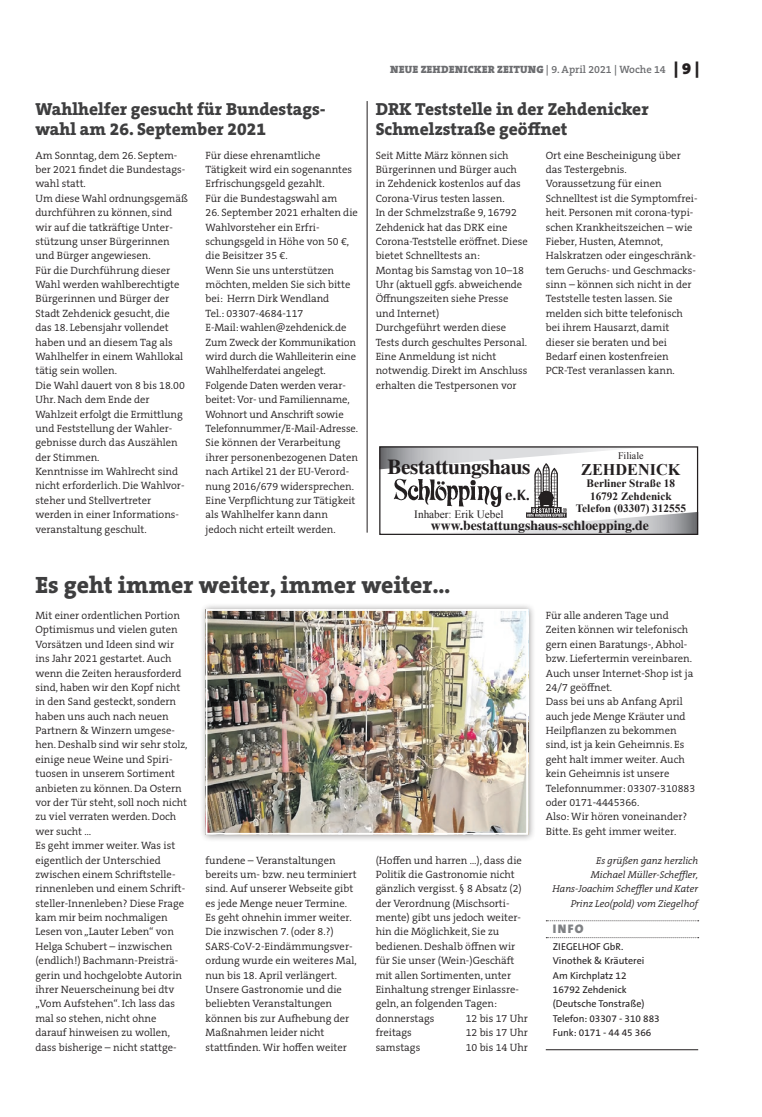
<style>
.page{position:relative;width:762px;height:1117px;background:#fff}
.page>*{position:absolute;margin:0;border:0;box-sizing:border-box;transform-origin:0 0}
.t1{font:800 23.75px "The Serif B W8";color:#3e3e3f}
.t2{font:700 21.25px "Times";letter-spacing:-.02em;color:#231f20}
.t3{font:800 17.5px/20px "The Serif B W8";color:#3e3e3f}
.t4{font:700 16.25px "Times New Roman";color:#231f20}
.t5{font:700 15px "Optima";color:#231f20}
.t6{font:700 13.75px "Times";color:#231f20}
.t7{font:900 12.5px "The Sans B W9";color:#808285}
.t8{font:700 11.25px/12.5px "Times New Roman";color:#231f20;text-align:center}
.t9{font:11.25px "Times New Roman";color:#231f20}
.t10{font:300 10.62px/14.4px "The Serif B W4";color:#231f20}
.t11{font:900 10.62px "The Serif B W9";letter-spacing:.015em;color:#6c6d70}
.t12{font:10px/14.4px "The Sans B W5 Plain";color:#231f20}
.t13{font:italic 300 10px/14.4px "The Serif B W4";color:#231f20;text-align:right}
.t14{font:10px "Times New Roman";color:#231f20}
.s1{font-family:"The Serif B W6";font-weight:600}
.s2{font-size:16.25px;color:#231f20}
</style>
<div class="page">
<hr style="left:367px;top:101px;width:1px;height:431px;background:#231f20">
<svg style="left:546px;top:920px;width:153px;height:1px"></svg>
<svg style="left:546px;top:937px;width:153px;height:1px"></svg>
<hr style="left:546px;top:1048px;width:152px;height:1px;background:#231f20">
<div style="left:200px;top:603px;width:336px;height:239px;background:#231f20;opacity:.45"></div>
<img style="left:209px;top:612px;width:316px;height:219px">
<div style="left:206px;top:609px;width:322px;height:225px;border:2px solid #fff"></div>
<svg style="left:381px;top:448px;width:247px;height:21px"></svg>
<svg style="left:462px;top:512px;width:234px;height:21px"></svg>
<div style="left:379px;top:446px;width:319px;height:89px;border:1px solid #231f20"></div>
<img style="left:526px;top:464px;width:41px;height:53px">
<img style="left:393px;top:478px;width:110px;height:29px">
<h3 class="t3" style="left:35px;top:99px;width:292px">Wahlhelfer gesucht für Bundestags&shy;wahl am 26. September 2021</h3>
<p class="t10" style="left:35px;top:148px;width:154px">Am Sonntag, dem 26. Septem&shy;ber 2021 findet die Bundestags&shy;wahl statt.<br>Um diese Wahl ordnungsgemäß durchführen zu können, sind wir auf die tatkräftige Unter&shy;stützung unser Bürgerinnen und Bürger angewiesen.<br>Für die Durchführung dieser<br>Wahl werden wahlberechtigte<br>Bürgerinnen und Bürger der<br>Stadt Zehdenick gesucht, die das 18. Lebensjahr vollendet haben und an diesem Tag als<br>Wahlhelfer in einem Wahllokal tätig sein wollen.<br>Die Wahl dauert von 8 bis 18.00<br>Uhr. Nach dem Ende der<br>Wahlzeit erfolgt die Ermittlung und Feststellung der Wahler&shy;gebnisse durch das Auszählen der Stimmen.<br>Kenntnisse im Wahlrecht sind nicht erforderlich. Die Wahlvor&shy;steher und Stellvertreter werden in einer Informations&shy;veranstaltung geschult.</p>
<p class="t10" style="left:206px;top:148px;width:148px">Für diese ehrenamtliche<br>Tätigkeit wird ein sogenanntes<br>Erfrischungsgeld gezahlt.<br>Für die Bundestagswahl am</p>
<p class="t10" style="left:206px;top:205px;width:154px">26. September 2021 erhalten die<br>Wahlvorsteher ein Erfri&shy;schungsgeld in Höhe von 50 €, die Beisitzer 35 €.<br>Wenn Sie uns unterstützen möchten, melden Sie sich bitte bei: Herrn Dirk Wendland<br>Tel.: 03307-4684-117<br>E-Mail: wahlen@zehdenick.de<br>Zum Zweck der Kommunikation wird durch die Wahlleiterin eine<br>Wahlhelferdatei angelegt.<br>Folgende Daten werden verar&shy;beitet: Vor- und Familienname,<br>Wohnort und Anschrift sowie<br>Telefonnummer/E-Mail-Adresse.<br>Sie können der Verarbeitung ihrer personenbezogenen Daten nach Artikel 21 der EU-Verord&shy;nung 2016/679 widersprechen.<br>Eine Verpflichtung zur Tätigkeit als Wahlhelfer kann dann jedoch nicht erteilt werden.</p>
<p class="t11" style="left:390px;top:63px;width:311px">NEUE ZEHDENICKER ZEITUNG <span class="s1">| 9. April 2021 | Woche 14</span> <span class="s2">| 9 |</span></p>
<h3 class="t3" style="left:376px;top:99px;width:275px">DRK Teststelle in der Zehdenicker<br>Schmelzstraße geöffnet</h3>
<p class="t10" style="left:376px;top:148px;width:154px">Seit Mitte März können sich<br>Bürgerinnen und Bürger auch in Zehdenick kostenlos auf das<br>Corona-Virus testen lassen.<br>In der Schmelzstraße 9, 16792<br>Zehdenick hat das DRK eine<br>Corona-Teststelle eröffnet. Diese bietet Schnelltests an:<br>Montag bis Samstag von 10–18<br>Uhr (aktuell ggfs. abweichende<br>Öffnungszeiten siehe Presse und Internet)<br>Durchgeführt werden diese<br>Tests durch geschultes Personal.<br>Eine Anmeldung ist nicht notwendig. Direkt im Anschluss erhalten die Testpersonen vor</p>
<p class="t10" style="left:546px;top:148px;width:153px">Ort eine Bescheinigung über das Testergebnis.<br>Voraussetzung für einen<br>Schnelltest ist die Symptomfrei&shy;heit. Personen mit corona-typi&shy;schen Krankheitszeichen – wie<br>Fieber, Husten, Atemnot,<br>Halskratzen oder eingeschränk&shy;tem Geruchs- und Geschmacks&shy;sinn – können sich nicht in der<br>Teststelle testen lassen. Sie melden sich bitte telefonisch bei ihrem Hausarzt, damit dieser sie beraten und bei<br>Bedarf einen kostenfreien<br>PCR-Test veranlassen kann.</p>
<p class="t14" style="left:618px;top:448px;width:27px">Filiale</p>
<h3 class="t4" style="left:581px;top:458px;width:101px">ZEHDENICK</h3>
<p class="t8" style="left:576px;top:477px;width:112px">Berliner Straße 18<br>16792 Zehdenick<br>Telefon (03307) 312555</p>
<p class="t6" style="left:431px;top:517px;width:220px">www.bestattungshaus-schloepping.de</p>
<h2 class="t2" style="left:387px;top:454px;width:144px">Bestattungshaus</h2>
<h3 class="t5" style="left:505px;top:485px;width:27px">e.K.</h3>
<p class="t9" style="left:414px;top:506px;width:91px">Inhaber: Erik Uebel</p>
<h1 class="t1" style="left:35px;top:569px;width:417px">Es geht immer weiter, immer weiter...</h1>
<p class="t10" style="left:35px;top:608px;width:154px">Mit einer ordentlichen Portion<br>Optimismus und vielen guten<br>Vorsätzen und Ideen sind wir ins Jahr 2021 gestartet. Auch wenn die Zeiten herausforderd sind, haben wir den Kopf nicht in den Sand gesteckt, sondern haben uns auch nach neuen<br>Partnern &amp; Winzern umgese&shy;hen. Deshalb sind wir sehr stolz, einige neue Weine und Spiri&shy;tuosen in unserem Sortiment anbieten zu können. Da Ostern vor der Tür steht, soll noch nicht zu viel verraten werden. Doch wer sucht ...<br>Es geht immer weiter. Was ist eigentlich der Unterschied zwischen einem Schriftstelle&shy;rinnenleben und einem Schrift&shy;steller-Innenleben? Diese Frage kam mir beim nochmaligen<br>Lesen von „Lauter Leben“ von<br>Helga Schubert – inzwischen (endlich!) Bachmann-Preisträ&shy;gerin und hochgelobte Autorin ihrer Neuerscheinung bei dtv „Vom Aufstehen“. Ich lass das mal so stehen, nicht ohne darauf hinweisen zu wollen, dass bisherige – nicht stattge-</p>
<p class="t10" style="left:206px;top:852px;width:153px">fundene – Veranstaltungen bereits um- bzw. neu terminiert sind. Auf unserer Webseite gibt es jede Menge neuer Termine.<br>Es geht ohnehin immer weiter.<br>Die inzwischen 7. (oder 8.?)<br>SARS-CoV-2-Eindämmungsver&shy;ordung wurde ein weiteres Mal, nun bis 18. April verlängert.<br>Unsere Gastronomie und die beliebten Veranstaltungen können bis zur Aufhebung der<br>Maßnahmen leider nicht stattfinden. Wir hoffen weiter</p>
<p class="t10" style="left:376px;top:852px;width:148px">(Hoffen und harren ...), dass die<br>Politik die Gastronomie nicht gänzlich vergisst. § 8 Absatz (2) der Verordnung (Mischsorti&shy;mente) gibt uns jedoch weiter&shy;hin die Möglichkeit, Sie zu bedienen. Deshalb öffnen wir für Sie unser (Wein-)Geschäft mit allen Sortimenten, unter<br>Einhaltung strenger Einlassre&shy;geln, an folgenden Tagen: donnerstags</p>
<p class="t10" style="left:466px;top:1010px;width:64px">12 bis 17 Uhr</p>
<p class="t10" style="left:376px;top:1025px;width:38px">freitags</p>
<p class="t10" style="left:466px;top:1025px;width:64px">12 bis 17 Uhr</p>
<p class="t10" style="left:376px;top:1039px;width:46px">samstags</p>
<p class="t10" style="left:466px;top:1039px;width:64px">10 bis 14 Uhr</p>
<p class="t10" style="left:546px;top:608px;width:151px">Für alle anderen Tage und<br>Zeiten können wir telefonisch gern einen Baratungs-, Abhol&shy;bzw. Liefertermin vereinbaren.<br>Auch unser Internet-Shop ist ja<br>24/7 geöffnet.<br>Dass bei uns ab Anfang April auch jede Menge Kräuter und<br>Heilpflanzen zu bekommen sind, ist ja kein Geheimnis. Es geht halt immer weiter. Auch kein Geheimnis ist unsere<br>Telefonnummer: 03307-310883 oder 0171-4445366.<br>Also: Wir hören voneinander?<br>Bitte. Es geht immer weiter.</p>
<p class="t13" style="left:552px;top:852px;width:147px">Es grüßen ganz herzlich<br>Michael Müller-Scheffler,<br>Hans-Joachim Scheffler und Kater<br>Prinz Leo(pold) vom Ziegelhof</p>
<p class="t7" style="left:553px;top:920px;width:32px">INFO</p>
<p class="t12" style="left:553px;top:939px;width:108px">ZIEGELHOF GbR.<br>Vinothek &amp; Kräuterei<br>Am Kirchplatz 12<br>16792 Zehdenick (Deutsche Tonstraße)<br>Telefon: 03307 - 310 883<br>Funk: 0171 - 44 45 366</p>
</div>
